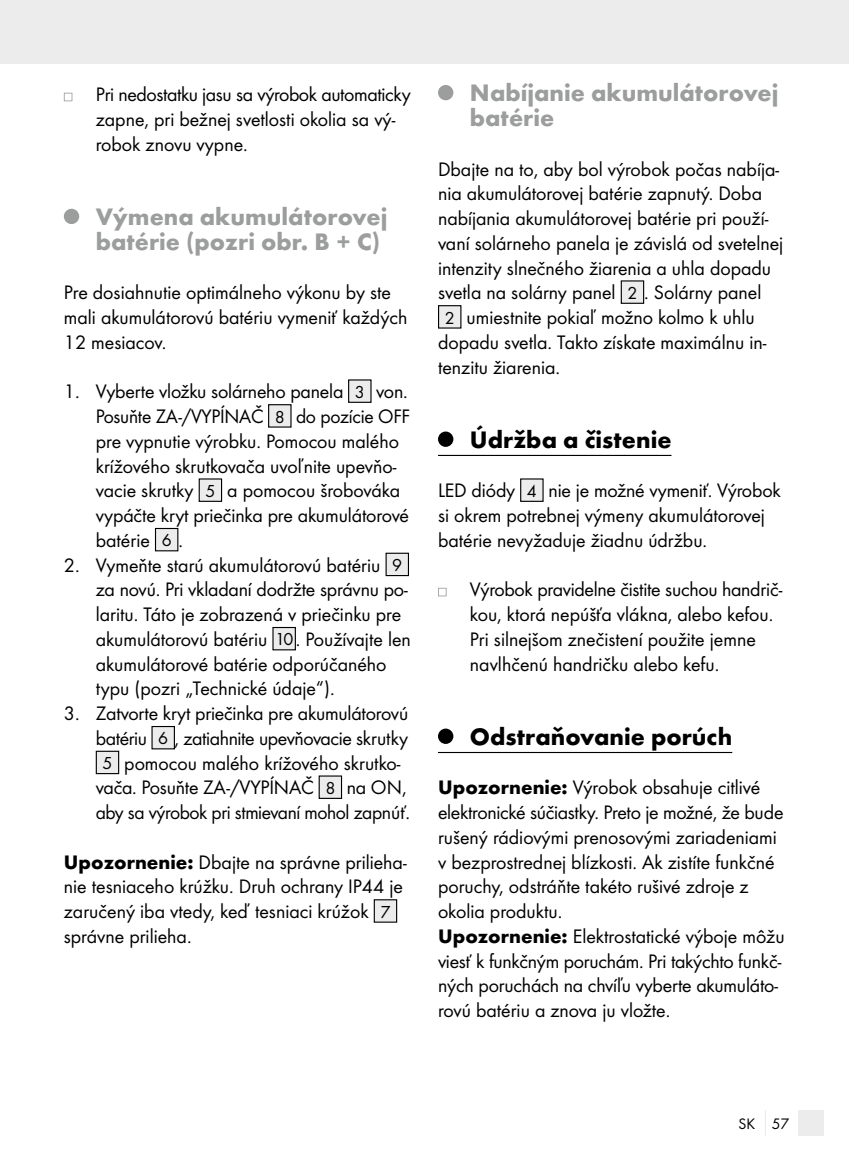
<style>
.page{position:relative;width:849px;height:1161px;background:#fff}
.page>*{position:absolute;margin:0;border:0;box-sizing:border-box;transform-origin:0 0}
.t1{font:700 24.75px/24.8px "Futura";color:#9c9d9d}
.t2{font:700 24.75px "Futura";color:#000}
.t3{font:20.25px/24.8px "Futura Boo";color:#000}
.t4{font:20.25px "Futura Boo";letter-spacing:-.02em;color:#000}
.t5{font:15.75px "Futura Boo";color:#000}
.s1{font-size:18px}
.s2{font-family:"Futura";font-weight:700}
</style>
<div class="page">
<div style="left:0;top:0;width:848px;height:64px;background:#ececec"></div>
<div style="left:797px;top:1110px;width:26px;height:25px;background:#ececec"></div>
<svg style="left:64px;top:93px;width:8px;height:8px"></svg>
<div style="left:64px;top:209px;width:15px;height:15px;background:#9c9d9d;border-radius:50%"></div>
<div style="left:348px;top:380px;width:23px;height:22px;background:#ececec"></div>
<div style="left:348px;top:379px;width:23px;height:24px;border:1px solid #000"></div>
<div style="left:268px;top:405px;width:23px;height:22px;background:#ececec"></div>
<div style="left:268px;top:404px;width:23px;height:24px;border:1px solid #000"></div>
<div style="left:199px;top:479px;width:22px;height:22px;background:#ececec"></div>
<div style="left:198px;top:478px;width:24px;height:24px;border:1px solid #000"></div>
<div style="left:155px;top:528px;width:23px;height:23px;background:#ececec"></div>
<div style="left:155px;top:528px;width:23px;height:23px;border:1px solid #000"></div>
<div style="left:386px;top:553px;width:22px;height:22px;background:#ececec"></div>
<div style="left:385px;top:553px;width:24px;height:23px;border:1px solid #000"></div>
<div style="left:273px;top:627px;width:22px;height:23px;background:#ececec"></div>
<div style="left:272px;top:627px;width:24px;height:23px;border:1px solid #000"></div>
<div style="left:152px;top:726px;width:22px;height:23px;background:#ececec"></div>
<div style="left:151px;top:726px;width:24px;height:23px;border:1px solid #000"></div>
<div style="left:96px;top:751px;width:23px;height:22px;background:#ececec"></div>
<div style="left:96px;top:751px;width:23px;height:23px;border:1px solid #000"></div>
<div style="left:319px;top:776px;width:22px;height:22px;background:#ececec"></div>
<div style="left:318px;top:775px;width:24px;height:24px;border:1px solid #000"></div>
<div style="left:374px;top:900px;width:22px;height:22px;background:#ececec"></div>
<div style="left:373px;top:899px;width:24px;height:24px;border:1px solid #000"></div>
<hr style="left:438px;top:455px;width:233px;height:1px;background:#000">
<hr style="left:438px;top:752px;width:294px;height:1px;background:#000">
<div style="left:438px;top:85px;width:15px;height:15px;background:#9c9d9d;border-radius:50%"></div>
<div style="left:621px;top:281px;width:22px;height:22px;background:#ececec"></div>
<div style="left:620px;top:280px;width:24px;height:24px;border:1px solid #000"></div>
<div style="left:438px;top:306px;width:23px;height:22px;background:#ececec"></div>
<div style="left:438px;top:305px;width:23px;height:24px;border:1px solid #000"></div>
<div style="left:438px;top:431px;width:15px;height:16px;background:#000;border-radius:50%"></div>
<div style="left:520px;top:479px;width:23px;height:22px;background:#ececec"></div>
<div style="left:520px;top:478px;width:23px;height:24px;border:1px solid #000"></div>
<svg style="left:438px;top:588px;width:8px;height:8px"></svg>
<div style="left:438px;top:728px;width:15px;height:16px;background:#000;border-radius:50%"></div>
<p class="t3" style="left:96px;top:82px;width:316px">Pri nedostatku jasu sa výrobok automaticky zapne, pri bežnej svetlosti okolia sa vý&shy;robok znovu vypne.</p>
<p class="t1" style="left:96px;top:204px;width:293px">Výmena akumulátorovej batérie (pozri obr. B + C)</p>
<p class="t3" style="left:64px;top:280px;width:345px">Pre dosiahnutie optimálneho výkonu by ste mali akumulátorovú batériu vymeniť každých<br>12 mesiacov.</p>
<p class="t3" style="left:96px;top:379px;width:315px;text-indent:-32px">1. Vyberte vložku solárneho panela <span class="s1">3</span> von.<br>Posuňte ZA-/VYPÍNAČ <span class="s1">8</span> do pozície OFF pre vypnutie výrobku. Pomocou malého krížového skrutkovača uvoľnite upevňo&shy;vacie skrutky <span class="s1">5</span> a pomocou šrobováka vypáčte kryt priečinka pre akumulátorové batérie <span class="s1">6</span> .</p>
<p class="t3" style="left:96px;top:552px;width:316px;text-indent:-32px">2. Vymeňte starú akumulátorovú batériu <span class="s1">9 </span>za novú. Pri vkladaní dodržte správnu po&shy;laritu. Táto je zobrazená v priečinku pre akumulátorovú batériu <span class="s1">10</span> . Používajte len akumulátorové batérie odporúčaného typu (pozri „Technické údaje“).</p>
<p class="t3" style="left:64px;top:701px;width:346px">3. Zatvorte kryt priečinka pre akumulátorovú</p>
<p class="t4" style="left:96px;top:726px;width:314px">batériu <span class="s1">6</span> , zatiahnite upevňovacie skrutky</p>
<p class="t3" style="left:102px;top:750px;width:299px"><span class="s1">5</span> pomocou malého krížového skrutko-</p>
<p class="t3" style="left:96px;top:775px;width:312px">vača. Posuňte ZA-/VYPÍNAČ <span class="s1">8</span> na ON,</p>
<p class="t4" style="left:96px;top:800px;width:316px">aby sa výrobok pri stmievaní mohol zapnúť.</p>
<p class="t3" style="left:64px;top:849px;width:344px"><span class="s2">Upozornenie:</span> Dbajte na správne prilieha&shy;nie tesniaceho krúžku. Druh ochrany IP44 je zaručený iba vtedy, keď tesniaci krúžok <span class="s1">7 </span>správne prilieha.</p>
<p class="t1" style="left:470px;top:80px;width:310px">Nabíjanie akumulátorovej batérie</p>
<p class="t3" style="left:438px;top:156px;width:342px">Dbajte na to, aby bol výrobok počas nabíja-</p>
<p class="t3" style="left:438px;top:181px;width:325px">nia akumulátorovej batérie zapnutý. Doba</p>
<p class="t3" style="left:438px;top:206px;width:332px">nabíjania akumulátorovej batérie pri použí-</p>
<p class="t3" style="left:438px;top:231px;width:346px">vaní solárneho panela je závislá od svetelnej</p>
<p class="t3" style="left:438px;top:255px;width:334px">intenzity slnečného žiarenia a uhla dopadu</p>
<p class="t3" style="left:438px;top:280px;width:325px">svetla na solárny panel <span class="s1">2</span> . Solárny panel</p>
<p class="t3" style="left:444px;top:305px;width:311px"><span class="s1">2</span> umiestnite pokiaľ možno kolmo k uhlu</p>
<p class="t3" style="left:438px;top:330px;width:330px">dopadu svetla. Takto získate maximálnu in-</p>
<p class="t3" style="left:438px;top:354px;width:124px">tenzitu žiarenia.</p>
<p class="t2" style="left:470px;top:424px;width:203px">Údržba a čistenie</p>
<p class="t3" style="left:438px;top:478px;width:344px">LED diódy <span class="s1">4</span> nie je možné vymeniť. Výrobok si okrem potrebnej výmeny akumulátorovej batérie nevyžaduje žiadnu údržbu.</p>
<p class="t3" style="left:470px;top:577px;width:314px">Výrobok pravidelne čistite suchou handrič&shy;kou, ktorá nepúšťa vlákna, alebo kefou.<br>Pri silnejšom znečistení použite jemne navlhčenú handričku alebo kefu.</p>
<p class="t2" style="left:470px;top:721px;width:264px">Odstraňovanie porúch</p>
<p class="t3" style="left:438px;top:775px;width:348px"><span class="s2">Upozornenie:</span> Výrobok obsahuje citlivé elektronické súčiastky. Preto je možné, že bude rušený rádiovými prenosovými zariadeniami v bezprostrednej blízkosti. Ak zistíte funkčné poruchy, odstráňte takéto rušivé zdroje z okolia produktu.<br><span class="s2">Upozornenie:</span> Elektrostatické výboje môžu viesť k funkčným poruchám. Pri takýchto funkč&shy;ných poruchách na chvíľu vyberte akumuláto&shy;rovú batériu a znova ju vložte.</p>
<p class="t5" style="left:738px;top:1114px;width:52px">SK 57</p>
</div>
